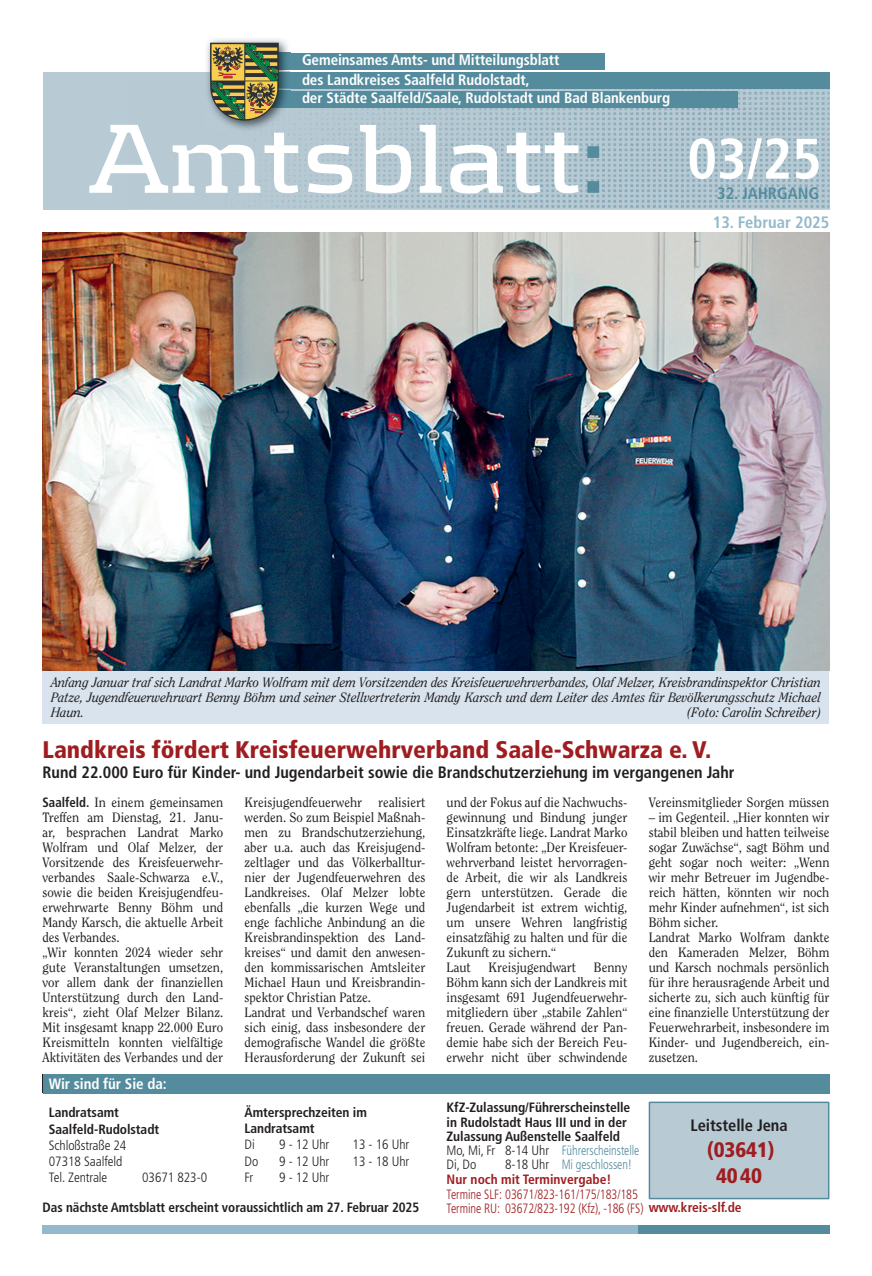
<style>
.page{position:relative;width:872px;height:1276px;background:#fff}
.page>*{position:absolute;margin:0;border:0;box-sizing:border-box;transform-origin:0 0}
.t1{font:700 102px "Kontrapunkt";letter-spacing:-.005em;color:#fff}
.t2{font:700 condensed 57px "Frutiger LT Std";color:#fff}
.t3{font:900 condensed 24px "Frutiger LT Std";color:#9f1d20}
.t4{font:900 condensed 21px/26.2px "Frutiger LT Std";letter-spacing:-.005em;color:#9f1d20;text-align:center}
.t5{font:700 condensed 16.5px "Frutiger LT Std";color:#231f20}
.t6{font:700 condensed 16.5px "Frutiger LT Std";color:#93b9ca}
.t7{font:700 condensed 16.5px "Frutiger LT Std";color:#548c9e}
.t8{font:700 condensed 15px/20px "Frutiger LT Std";letter-spacing:-.005em;color:#fff}
.t9{font:13.5px/15px "Clearface Std";color:#231f20;scale:.95 1}
.t10{font:italic 13.5px/15px "Clearface Std";color:#231f20;text-align:justify;scale:.95 1}
.t11{font:700 condensed 13.5px/16.2px "Frutiger LT Std";letter-spacing:-.005em;color:#231f20}
.t12{font:300 condensed 13.5px/16.2px "Frutiger LT Std";letter-spacing:-.005em;color:#231f20}
.t13{font:300 condensed 13.5px "Frutiger LT Std";letter-spacing:-.005em;color:#9f1d20;scale:.91 1}
.t14{font:300 condensed 13.5px/14.2px "Frutiger LT Std";letter-spacing:-.005em;color:#548c9e;scale:.9 1}
.t15{font:700 condensed 13.5px "Frutiger LT Std";color:#9f1d20}
.s1{color:#548c9e}
.s2{font-family:"Frutiger LT Std";font-weight:700;font-stretch:condensed}
.s3{font-weight:700}
</style>
<div class="page">
<div style="left:43px;top:72px;width:786px;height:137px;background:#b8cbd4"></div>
<img style="left:193px;top:88px;width:636px;height:120px">
<div style="left:276px;top:53px;width:329px;height:17px;background:#548c9e"></div>
<div style="left:266px;top:91px;width:472px;height:17px;background:#548c9e"></div>
<div style="left:274px;top:72px;width:555px;height:16px;background:#548c9e"></div>
<img style="left:209px;top:39px;width:77px;height:4px">
<svg style="left:193px;top:43px;width:108px;height:92px"></svg>
<div style="left:43px;top:1225px;width:595px;height:8px;background:#93b9ca"></div>
<div style="left:638px;top:1225px;width:191px;height:8px;background:#548c9e"></div>
<div style="left:43px;top:1074px;width:786px;height:19px;background:#548c9e"></div>
<div style="left:648px;top:1101px;width:181px;height:98px;background:#b8cbd4;border:2px solid #548c9e"></div>
<div style="left:43px;top:671px;width:786px;height:52px;background:#d8e3ed"></div>
<img style="left:43px;top:233px;width:786px;height:438px">
<p class="t8" style="left:302px;top:50px;width:259px">Gemeinsames Amts- und Mitteilungsblatt des Landkreises Saalfeld Rudolstadt,</p>
<p class="t8" style="left:302px;top:88px;width:369px">der Städte Saalfeld/Saale, Rudolstadt und Bad Blankenburg</p>
<h1 class="t1" style="left:89px;top:99px;width:516px">Amtsblatt<span class="s1">:</span></h1>
<h2 class="t2" style="left:687px;top:125px;width:136px">03/25</h2>
<p class="t7" style="left:717px;top:183px;width:104px">32. JAHRGANG</p>
<p class="t6" style="left:713px;top:212px;width:118px">13. Februar 2025</p>
<p class="t10" style="left:51px;top:675px;width:812px">Anfang Januar traf sich Landrat Marko Wolfram mit dem Vorsitzenden des Kreisfeuerwehrverbandes, Olaf Melzer, Kreisbrandinspektor Christian Patze, Jugendfeuerwehrwart Benny Böhm und seiner Stellvertreterin Mandy Karsch und dem Leiter des Amtes für Bevölkerungsschutz Michael Haun.</p>
<p class="t10" style="left:687px;top:705px;width:142px">(Foto: Carolin Schreiber)</p>
<h3 class="t3" style="left:43px;top:735px;width:670px">Landkreis fördert Kreisfeuerwehrverband Saale-Schwarza e. V.</h3>
<p class="t5" style="left:43px;top:762px;width:693px">Rund 22.000 Euro für Kinder- und Jugendarbeit sowie die Brandschutzerziehung im vergangenen Jahr</p>
<p class="t9" style="left:43px;top:795px;width:192px"><span class="s2">Saalfeld.</span> In einem gemeinsamen<br>Treffen am Dienstag, 21. Janu&shy;ar, besprachen Landrat Marko<br>Wolfram und Olaf Melzer, der<br>Vorsitzende des Kreisfeuerwehr&shy;verbandes Saale-Schwarza e.V., sowie die beiden Kreisjugendfeu&shy;erwehrwarte Benny Böhm und<br>Mandy Karsch, die aktuelle Arbeit des Verbandes.<br>„Wir konnten 2024 wieder sehr gute Veranstaltungen umsetzen, vor allem dank der finanziellen<br>Unterstützung durch den Land&shy;kreis“, zieht Olaf Melzer Bilanz.<br>Mit insgesamt knapp 22.000 Euro<br>Kreismitteln konnten vielfältige<br>Aktivitäten des Verbandes und der</p>
<p class="t9" style="left:244px;top:794px;width:192px">Kreisjugendfeuerwehr realisiert werden. So zum Beispiel Maßnah&shy;men zu Brandschutzerziehung, aber u.a. auch das Kreisjugend&shy;zeltlager und das Völkerballtur&shy;nier der Jugendfeuerwehren des<br>Landkreises. Olaf Melzer lobte ebenfalls „die kurzen Wege und enge fachliche Anbindung an die<br>Kreisbrandinspektion des Land&shy;kreises“ und damit den anwesen&shy;den kommissarischen Amtsleiter<br>Michael Haun und Kreisbrandin&shy;spektor Christian Patze.<br>Landrat und Verbandschef waren sich einig, dass insbesondere der demografische Wandel die größte<br>Herausforderung der Zukunft sei</p>
<p class="t9" style="left:446px;top:794px;width:192px">und der Fokus auf die Nachwuchs&shy;gewinnung und Bindung junger<br>Einsatzkräfte liege. Landrat Marko<br>Wolfram betonte: „Der Kreisfeuer&shy;wehrverband leistet hervorragen&shy;de Arbeit, die wir als Landkreis gern unterstützen. Gerade die<br>Jugendarbeit ist extrem wichtig, um unsere Wehren langfristig einsatzfähig zu halten und für die<br>Zukunft zu sichern.“<br>Laut</p>
<p class="t9" style="left:648px;top:794px;width:192px">Vereinsmitglieder Sorgen müssen</p>
<p class="t9" style="left:648px;top:809px;width:192px">– im Gegenteil. „Hier konnten wir stabil bleiben und hatten teilweise sogar Zuwächse“, sagt Böhm und geht sogar noch weiter: „Wenn wir mehr Betreuer im Jugendbe&shy;reich hätten, könnten wir noch mehr Kinder aufnehmen“, ist sich<br>Böhm sicher.<br>Landrat Marko Wolfram dankte den Kameraden Melzer, Böhm und Karsch nochmals persönlich für ihre herausragende Arbeit und sicherte zu, sich auch künftig für eine finanzielle Unterstützung der<br>Feuerwehrarbeit, insbesondere im<br>Kinder- und Jugendbereich, ein&shy;zusetzen.</p>
<p class="t9" style="left:488px;top:959px;width:94px">Kreisjugendwart</p>
<p class="t9" style="left:446px;top:959px;width:192px;text-align:justify;text-indent:147px">Benny Böhm kann sich der Landkreis mit insgesamt 691 Jugendfeuerwehr&shy;mitgliedern über „stabile Zahlen“ freuen. Gerade während der Pan&shy;demie habe sich der Bereich Feu&shy;erwehr nicht über schwindende</p>
<p class="t8" style="left:49px;top:1073px;width:119px">Wir sind für Sie da:</p>
<p class="t11" style="left:49px;top:1104px;width:112px">Landratsamt<br>Saalfeld-Rudolstadt</p>
<p class="t12" style="left:49px;top:1137px;width:79px">Schloßstraße 24<br>07318 Saalfeld<br>Tel. Zentrale</p>
<p class="t12" style="left:142px;top:1169px;width:66px">03671 823-0</p>
<p class="t11" style="left:244px;top:1104px;width:124px">Ämtersprechzeiten im<br>Landratsamt</p>
<p class="t12" style="left:244px;top:1136px;width:12px">Di</p>
<p class="t12" style="left:279px;top:1136px;width:52px">9 - 12 Uhr</p>
<p class="t12" style="left:352px;top:1136px;width:58px">13 - 16 Uhr</p>
<p class="t12" style="left:244px;top:1153px;width:15px">Do</p>
<p class="t12" style="left:279px;top:1153px;width:52px">9 - 12 Uhr</p>
<p class="t12" style="left:352px;top:1153px;width:58px">13 - 18 Uhr</p>
<p class="t12" style="left:244px;top:1169px;width:10px">Fr</p>
<p class="t12" style="left:279px;top:1169px;width:52px">9 - 12 Uhr</p>
<p class="t11" style="left:43px;top:1199px;width:378px">Das nächste Amtsblatt erscheint voraussichtlich am 27. Februar 2025</p>
<p class="t11" style="left:446px;top:1100px;width:185px;line-height:14.2px">KfZ-Zulassung/Führerscheinstelle in Rudolstadt Haus III und in der<br>Zulassung Außenstelle Saalfeld</p>
<p class="t12" style="left:446px;top:1143px;width:104px;line-height:14.2px">Mo, Mi, Fr 8-14 Uhr<br>Di, Do</p>
<p class="t14" style="left:561px;top:1143px;width:88px">Führerscheinstelle<br>Mi geschlossen!</p>
<p class="t12" style="left:505px;top:1156px;width:45px">8-18 Uhr</p>
<p class="t15" style="left:446px;top:1171px;width:166px">Nur noch mit Terminvergabe!</p>
<p class="t13" style="left:446px;top:1186px;width:212px">Termine SLF: 03671/823-161/175/183/185</p>
<p class="t5" style="left:690px;top:1115px;width:98px">Leitstelle Jena</p>
<h3 class="t4" style="left:707px;top:1136px;width:69px">(03641)<br>40 40</h3>
<p class="t13" style="left:446px;top:1200px;width:326px">Termine RU: 03672/823-192 (Kfz), -186 (FS) <span class="s3">www.kreis-slf.de</span></p>
</div>
